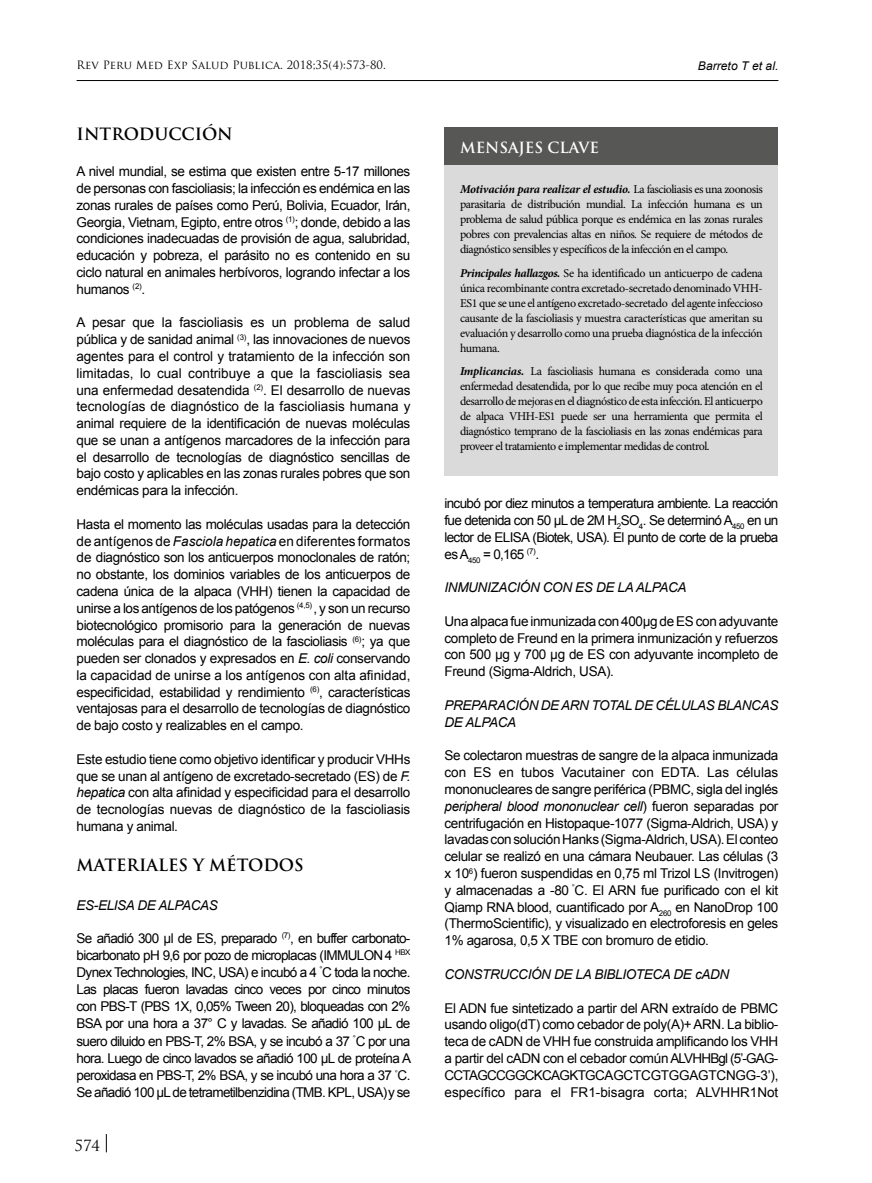
<style>
.page{position:relative;width:872px;height:1183px;background:#fff}
.page>*{position:absolute;margin:0;border:0;box-sizing:border-box;transform-origin:0 0}
.TÍTULO{font:700 16.5px "Trajan Pro";color:#000}
.t1{font:700 15px "Trajan Pro";color:#fff}
.t2{font:15px "Trajan Pro";color:#000}
.TEXTO_GENERAL{font:13.5px/16.8px "Arial";letter-spacing:-.025em;color:#000;text-align:justify}
.TEXTO_GENERAL-2{font:italic 13.5px/16.8px "Arial";letter-spacing:-.025em;color:#000}
.t3{font:12px/15px "Minion Pro";letter-spacing:-.04em;color:#000;text-align:justify}
.t4{font:italic 12px "Arial";letter-spacing:.005em;color:#000}
.t5{font:11.25px "Trajan Pro";letter-spacing:.005em;color:#000}
.s1{font-style:italic}
.s2{font-weight:700;font-style:italic}
</style>
<div class="page">
<hr style="left:77px;top:80px;width:701px;height:1px;background:#000">
<svg style="left:106px;top:1134px;width:1px;height:17px"></svg>
<div style="left:444px;top:130px;width:334px;height:345px;background:#dadada"></div>
<div style="left:444px;top:128px;width:334px;height:37px;background:#575756"></div>
<p class="t5" style="left:77px;top:58px;width:311px">Rev Peru Med Exp Salud Publica. 2018;35(4):573-80.</p>
<p class="TÍTULO" style="left:77px;top:124px;width:158px">INTRODUCCIÓN</p>
<p class="TEXTO_GENERAL" style="left:77px;top:163px;width:335px">A nivel mundial, se estima que existen entre 5-17 millones de personas con fascioliasis; la infección es endémica en las zonas rurales de países como Perú, Bolivia, Ecuador, Irán, Georgia, Vietnam, Egipto, entre otros <sup>(1)</sup>; donde, debido a las condiciones inadecuadas de provisión de agua, salubridad, educación y pobreza, el parásito no es contenido en su ciclo natural en animales herbívoros, logrando infectar a los humanos <sup>(2)</sup>.</p>
<p class="TEXTO_GENERAL" style="left:77px;top:314px;width:335px">A pesar que la fascioliasis es un problema de salud pública y de sanidad animal <sup>(3)</sup>, las innovaciones de nuevos agentes para el control y tratamiento de la infección son limitadas, lo cual contribuye a que la fascioliasis sea una enfermedad desatendida <sup>(2)</sup>. El desarrollo de nuevas tecnologías de diagnóstico de la fascioliasis humana y animal requiere de la identificación de nuevas moléculas que se unan a antígenos marcadores de la infección para el desarrollo de tecnologías de diagnóstico sencillas de bajo costo y aplicables en las zonas rurales pobres que son endémicas para la infección.</p>
<p class="TEXTO_GENERAL" style="left:77px;top:515px;width:335px">Hasta el momento las moléculas usadas para la detección de antígenos de <span class="s1">Fasciola hepatica</span> en diferentes formatos de diagnóstico son los anticuerpos monoclonales de ratón; no obstante, los dominios variables de los anticuerpos de cadena única de la alpaca (VHH) tienen la capacidad de unirse a los antígenos de los patógenos <sup>(4,5)</sup> , y son un recurso biotecnológico promisorio para la generación de nuevas moléculas para el diagnóstico de la fascioliasis <sup>(6)</sup>; ya que pueden ser clonados y expresados en <span class="s1">E. coli</span> conservando la capacidad de unirse a los antígenos con alta afinidad, especificidad, estabilidad y rendimiento <sup>(6)</sup>, características ventajosas para el desarrollo de tecnologías de diagnóstico de bajo costo y realizables en el campo.</p>
<p class="TEXTO_GENERAL" style="left:77px;top:750px;width:335px">Este estudio tiene como objetivo identificar y producir VHHs que se unan al antígeno de excretado-secretado (ES) de <span class="s1">F. hepatica</span> con alta afinidad y especificidad para el desarrollo de tecnologías nuevas de diagnóstico de la fascioliasis humana y animal.</p>
<p class="TÍTULO" style="left:77px;top:854px;width:229px">MATERIALES Y MÉTODOS</p>
<p class="TEXTO_GENERAL-2" style="left:77px;top:897px;width:143px">ES-ELISA DE ALPACAS</p>
<p class="TEXTO_GENERAL" style="left:77px;top:929px;width:336px">Se añadió 300 µl de ES, preparado <sup>(7)</sup>, en buffer carbonato&shy;bicarbonato pH 9,6 por pozo de microplacas (IMMULON4 <sup>HBX </sup>Dynex Technologies, INC, USA) e incubó a 4 <sup>°</sup>C toda la noche.<br>Las placas fueron lavadas cinco veces por cinco minutos con PBS-T (PBS 1X, 0,05% Tween 20), bloqueadas con 2% BSA por una hora a 37° C y lavadas. Se añadió 100 µL de suero diluido en PBS-T, 2% BSA, y se incubó a 37 <sup>°</sup>C por una hora. Luego de cinco lavados se añadió 100 µL de proteína A peroxidasa en PBS-T, 2% BSA, y se incubó una hora a 37 <sup>°</sup>C.<br>Se añadió 100 µL de tetrametilbenzidina (TMB. KPL, USA)y se</p>
<p class="t2" style="left:74px;top:1135px;width:27px">574</p>
<p class="t1" style="left:460px;top:138px;width:140px">MENSAJES CLAVE</p>
<p class="t4" style="left:698px;top:58px;width:82px">Barreto T et al.</p>
<p class="t3" style="left:460px;top:182px;width:304px"><span class="s2">Motivación para realizar el estudio.</span> La fascioliasis es una zoonosis parasitaria de distribución mundial. La infección humana es un problema de salud pública porque es endémica en las zonas rurales pobres con prevalencias altas en niños. Se requiere de métodos de diagnóstico sensibles y específicos de la infección en el campo.</p>
<p class="t3" style="left:460px;top:265px;width:304px"><span class="s2">Principales hallazgos.</span> Se ha identificado un anticuerpo de cadena única recombinante contra excretado-secretado denominado VHH-ES1 que se une el antígeno excretado-secretado del agente infeccioso causante de la fascioliasis y muestra características que ameritan su evaluación y desarrollo como una prueba diagnóstica de la infección humana.</p>
<p class="t3" style="left:460px;top:364px;width:304px"><span class="s2">Implicancias.</span> La fascioliasis humana es considerada como una enfermedad desatendida, por lo que recibe muy poca atención en el desarrollo de mejoras en el diagnóstico de esta infección. El anticuerpo de alpaca VHH-ES1 puede ser una herramienta que permita el diagnóstico temprano de la fascioliasis en las zonas endémicas para proveer el tratamiento e implementar medidas de control.</p>
<p class="TEXTO_GENERAL" style="left:444px;top:495px;width:335px">incubó por diez minutos a temperatura ambiente. La reacción fue detenida con 50 µL de 2M H<sub>2</sub>SO<sub>4</sub>. Se determinó A<sub>450</sub> en un lector de ELISA (Biotek, USA). El punto de corte de la prueba es A<sub>450</sub> = 0,165 <sup>(7)</sup>.</p>
<p class="TEXTO_GENERAL-2" style="left:444px;top:579px;width:243px">INMUNIZACIÓN CON ES DE LA ALPACA</p>
<p class="TEXTO_GENERAL" style="left:444px;top:612px;width:335px">Una alpaca fue inmunizada con 400µg de ES con adyuvante completo de Freund en la primera inmunización y refuerzos con 500 µg y 700 µg de ES con adyuvante incompleto de Freund (Sigma-Aldrich, USA).</p>
<p class="TEXTO_GENERAL-2" style="left:444px;top:696px;width:335px">PREPARACIÓN DE ARN TOTAL DE CÉLULAS BLANCAS<br>DE ALPACA</p>
<p class="TEXTO_GENERAL" style="left:444px;top:747px;width:335px">Se colectaron muestras de sangre de la alpaca inmunizada con ES en tubos Vacutainer con EDTA. Las células mononucleares de sangre periférica (PBMC, sigla del inglés <span class="s1">peripheral blood mononuclear cell</span>) fueron separadas por centrifugación en Histopaque-1077 (Sigma-Aldrich, USA) y lavadas con solución Hanks (Sigma-Aldrich, USA). El conteo celular se realizó en una cámara Neubauer. Las células (3 x 10<sup>6</sup>) fueron suspendidas en 0,75 ml Trizol LS (Invitrogen) y almacenadas a -80 <sup>°</sup>C. El ARN fue purificado con el kit Qiamp RNA blood, cuantificado por A<sub>260</sub> en NanoDrop 100 (ThermoScientific), y visualizado en electroforesis en geles 1% agarosa, 0,5 X TBE con bromuro de etidio.</p>
<p class="TEXTO_GENERAL-2" style="left:444px;top:965px;width:286px">CONSTRUCCIÓN DE LA BIBLIOTECA DE cADN</p>
<p class="TEXTO_GENERAL" style="left:444px;top:999px;width:335px">El ADN fue sintetizado a partir del ARN extraído de PBMC usando oligo(dT) como cebador de poly(A)+ ARN. La biblio&shy;teca de cADN de VHH fue construida amplificando los VHH a partir del cADN con el cebador común ALVHHBgl (5’-GAG-CCTAGCCGGCKCAGKTGCAGCTCGTGGAGTCNGG-3’), específico para el FR1-bisagra corta; ALVHHR1Not</p>
</div>
